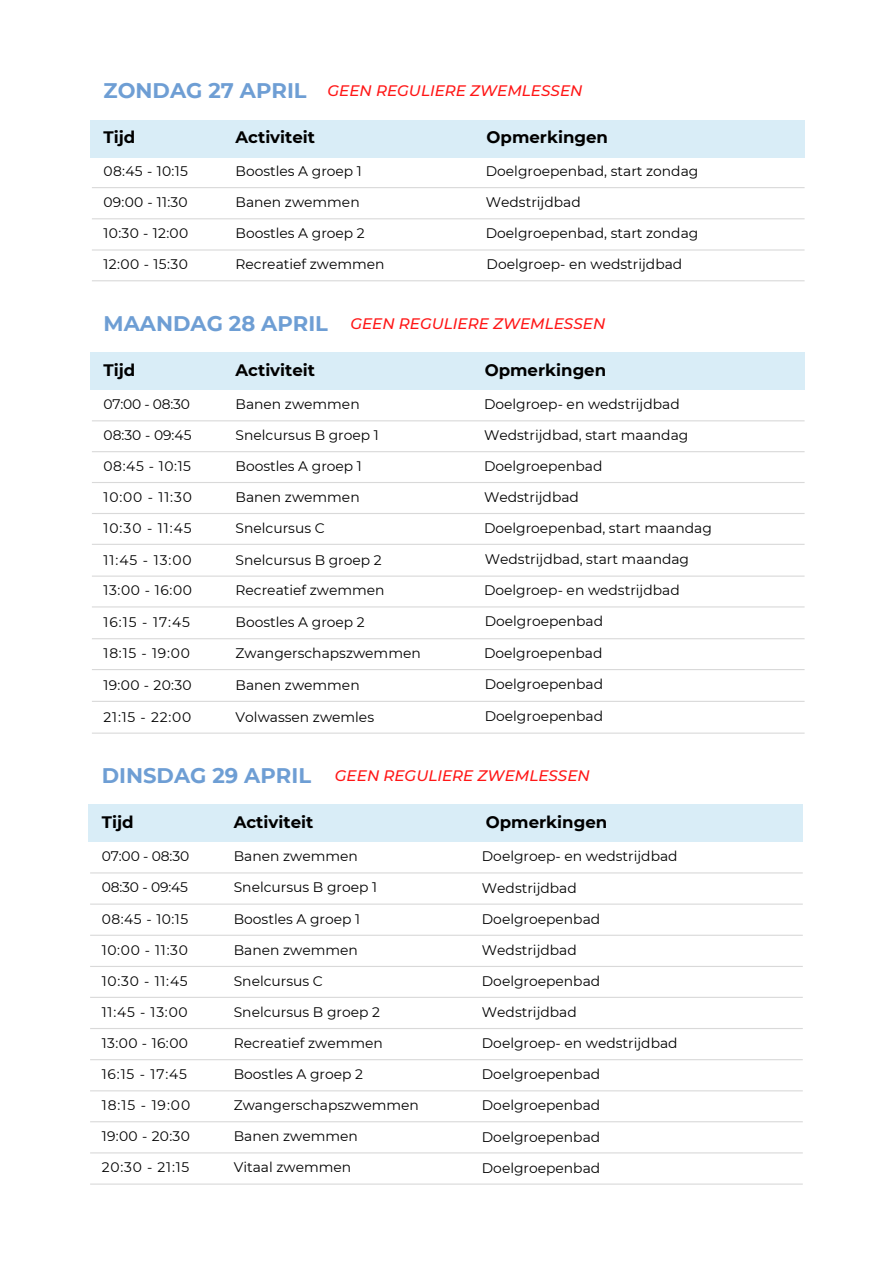
<style>
.page{position:relative;width:894px;height:1264px;background:#fff}
.page>*{position:absolute;margin:0;border:0;box-sizing:border-box;transform-origin:0 0}
.t1{font:700 21.15px "Montserrat";color:#6e9ed4}
.t2{font:700 16.65px "Montserrat";color:#000}
.t3{font:italic 500 15.15px "Montserrat";color:#ff1616}
.t4{font:13.8px "Montserrat";color:#000}
</style>
<div class="page">
<div style="left:90px;top:352px;width:714px;height:38px;background:#d9edf7"></div>
<hr style="left:92px;top:451px;width:712px;height:1px;background:#d9d9d9">
<hr style="left:92px;top:482px;width:712px;height:1px;background:#d9d9d9">
<hr style="left:92px;top:544px;width:712px;height:1px;background:#d9d9d9">
<hr style="left:92px;top:606px;width:712px;height:1px;background:#d9d9d9">
<hr style="left:92px;top:669px;width:712px;height:1px;background:#d9d9d9">
<hr style="left:92px;top:420px;width:712px;height:1px;background:#d9d9d9">
<hr style="left:92px;top:575px;width:712px;height:1px;background:#d9d9d9">
<hr style="left:92px;top:638px;width:712px;height:1px;background:#d9d9d9">
<hr style="left:92px;top:700px;width:712px;height:2px;background:#d9d9d9">
<hr style="left:92px;top:732px;width:712px;height:1px;background:#d9d9d9">
<hr style="left:92px;top:513px;width:712px;height:1px;background:#d9d9d9">
<hr style="left:90px;top:872px;width:712px;height:1px;background:#d9d9d9">
<hr style="left:90px;top:996px;width:712px;height:1px;background:#d9d9d9">
<hr style="left:90px;top:965px;width:712px;height:2px;background:#d9d9d9">
<hr style="left:90px;top:1090px;width:712px;height:1px;background:#d9d9d9">
<hr style="left:90px;top:1183px;width:712px;height:1px;background:#d9d9d9">
<hr style="left:90px;top:903px;width:712px;height:1px;background:#d9d9d9">
<hr style="left:90px;top:1027px;width:712px;height:2px;background:#d9d9d9">
<hr style="left:90px;top:1121px;width:712px;height:1px;background:#d9d9d9">
<hr style="left:90px;top:934px;width:712px;height:1px;background:#d9d9d9">
<hr style="left:90px;top:1059px;width:712px;height:1px;background:#d9d9d9">
<hr style="left:90px;top:1152px;width:712px;height:1px;background:#d9d9d9">
<div style="left:88px;top:804px;width:714px;height:38px;background:#d9edf7"></div>
<div style="left:90px;top:120px;width:714px;height:37px;background:#d9edf7"></div>
<hr style="left:92px;top:187px;width:712px;height:1px;background:#d9d9d9">
<hr style="left:92px;top:249px;width:712px;height:1px;background:#d9d9d9">
<hr style="left:92px;top:218px;width:712px;height:1px;background:#d9d9d9">
<hr style="left:92px;top:280px;width:712px;height:1px;background:#d9d9d9">
<p class="t1" style="left:103px;top:78px;width:204px">ZONDAG 27 APRIL</p>
<p class="t3" style="left:327px;top:81px;width:256px">GEEN REGULIERE ZWEMLESSEN</p>
<p class="t2" style="left:103px;top:127px;width:33px">Tijd</p>
<p class="t4" style="left:103px;top:163px;width:86px">08:45 - 10:15</p>
<p class="t2" style="left:235px;top:127px;width:81px">Activiteit</p>
<p class="t2" style="left:486px;top:127px;width:123px">Opmerkingen</p>
<p class="t4" style="left:235px;top:163px;width:128px">Boostles A groep 1</p>
<p class="t4" style="left:485px;top:163px;width:214px">Doelgroepenbad, start zondag</p>
<p class="t4" style="left:103px;top:194px;width:86px">09:00 - 11:30</p>
<p class="t4" style="left:235px;top:194px;width:126px">Banen zwemmen</p>
<p class="t4" style="left:485px;top:194px;width:96px">Wedstrijdbad</p>
<p class="t4" style="left:103px;top:225px;width:86px">10:30 - 12:00</p>
<p class="t4" style="left:103px;top:256px;width:86px">12:00 - 15:30</p>
<p class="t4" style="left:235px;top:225px;width:131px">Boostles A groep 2</p>
<p class="t4" style="left:235px;top:256px;width:150px">Recreatief zwemmen</p>
<p class="t4" style="left:485px;top:225px;width:214px">Doelgroepenbad, start zondag</p>
<p class="t4" style="left:486px;top:256px;width:197px">Doelgroep- en wedstrijdbad</p>
<p class="t1" style="left:103px;top:310px;width:226px">MAANDAG 28 APRIL</p>
<h3 class="t3" style="left:350px;top:314px;width:256px">GEEN REGULIERE ZWEMLESSEN</h3>
<h3 class="t2" style="left:103px;top:359px;width:33px">Tijd</h3>
<p class="t4" style="left:103px;top:396px;width:88px">07:00 - 08:30</p>
<p class="t4" style="left:103px;top:427px;width:89px">08:30 - 09:45</p>
<p class="t4" style="left:103px;top:457px;width:89px">08:45 - 10:15</p>
<p class="t4" style="left:103px;top:488px;width:90px">10:00 - 11:30</p>
<p class="t4" style="left:103px;top:519px;width:90px">10:30 - 11:45</p>
<p class="t2" style="left:235px;top:360px;width:81px">Activiteit</p>
<p class="t2" style="left:484px;top:360px;width:123px">Opmerkingen</p>
<p class="t4" style="left:235px;top:396px;width:126px">Banen zwemmen</p>
<p class="t4" style="left:235px;top:427px;width:145px">Snelcursus B groep 1</p>
<p class="t4" style="left:235px;top:457px;width:128px">Boostles A groep 1</p>
<p class="t4" style="left:235px;top:488px;width:126px">Banen zwemmen</p>
<p class="t4" style="left:235px;top:519px;width:91px">Snelcursus C</p>
<p class="t4" style="left:484px;top:396px;width:197px">Doelgroep- en wedstrijdbad</p>
<p class="t4" style="left:484px;top:427px;width:206px">Wedstrijdbad, start maandag</p>
<p class="t4" style="left:484px;top:457px;width:120px">Doelgroepenbad</p>
<p class="t4" style="left:484px;top:488px;width:96px">Wedstrijdbad</p>
<p class="t4" style="left:484px;top:519px;width:229px">Doelgroepenbad, start maandag</p>
<p class="t4" style="left:103px;top:551px;width:90px">11:45 - 13:00</p>
<h2 class="t4" style="left:235px;top:551px;width:148px">Snelcursus B groep 2</h2>
<h1 class="t4" style="left:484px;top:550px;width:206px">Wedstrijdbad, start maandag</h1>
<p class="t4" style="left:103px;top:582px;width:90px">13:00 - 16:00</p>
<p class="t4" style="left:235px;top:582px;width:150px">Recreatief zwemmen</p>
<p class="t4" style="left:484px;top:582px;width:197px">Doelgroep- en wedstrijdbad</p>
<p class="t4" style="left:103px;top:614px;width:88px">16:15 - 17:45</p>
<h3 class="t4" style="left:235px;top:614px;width:131px">Boostles A groep 2</h3>
<h2 class="t4" style="left:484px;top:613px;width:120px">Doelgroepenbad</h2>
<p class="t4" style="left:103px;top:644px;width:88px">18:15 - 19:00</p>
<h1 class="t4" style="left:235px;top:644px;width:187px">Zwangerschapszwemmen</h1>
<p class="t4" style="left:484px;top:644px;width:120px">Doelgroepenbad</p>
<p class="t4" style="left:103px;top:676px;width:90px">19:00 - 20:30</p>
<p class="t4" style="left:103px;top:708px;width:89px">21:15 - 22:00</p>
<h3 class="t4" style="left:235px;top:676px;width:126px">Banen zwemmen</h3>
<h3 class="t4" style="left:235px;top:708px;width:140px">Volwassen zwemles</h3>
<h3 class="t4" style="left:484px;top:675px;width:120px">Doelgroepenbad</h3>
<h3 class="t4" style="left:484px;top:707px;width:120px">Doelgroepenbad</h3>
<p class="t1" style="left:102px;top:762px;width:211px">DINSDAG 29 APRIL</p>
<p class="t3" style="left:335px;top:766px;width:256px">GEEN REGULIERE ZWEMLESSEN</p>
<p class="t2" style="left:102px;top:812px;width:33px">Tijd</p>
<p class="t2" style="left:234px;top:812px;width:81px">Activiteit</p>
<p class="t2" style="left:485px;top:812px;width:123px">Opmerkingen</p>
<p class="t4" style="left:102px;top:848px;width:89px">07:00 - 08:30</p>
<p class="t4" style="left:234px;top:848px;width:126px">Banen zwemmen</p>
<p class="t4" style="left:481px;top:848px;width:197px">Doelgroep- en wedstrijdbad</p>
<p class="t4" style="left:102px;top:879px;width:88px">08:30 - 09:45</p>
<p class="t4" style="left:234px;top:879px;width:145px">Snelcursus B groep 1</p>
<p class="t4" style="left:481px;top:879px;width:96px">Wedstrijdbad</p>
<p class="t4" style="left:102px;top:910px;width:88px">08:45 - 10:15</p>
<p class="t4" style="left:234px;top:910px;width:128px">Boostles A groep 1</p>
<p class="t4" style="left:481px;top:910px;width:120px">Doelgroepenbad</p>
<p class="t4" style="left:102px;top:941px;width:88px">10:00 - 11:30</p>
<p class="t4" style="left:234px;top:941px;width:126px">Banen zwemmen</p>
<h2 class="t4" style="left:481px;top:941px;width:96px">Wedstrijdbad</h2>
<p class="t4" style="left:102px;top:972px;width:87px">10:30 - 11:45</p>
<p class="t4" style="left:234px;top:972px;width:91px">Snelcursus C</p>
<p class="t4" style="left:481px;top:972px;width:120px">Doelgroepenbad</p>
<p class="t4" style="left:102px;top:1003px;width:87px">11:45 - 13:00</p>
<p class="t4" style="left:234px;top:1003px;width:148px">Snelcursus B groep 2</p>
<p class="t4" style="left:481px;top:1003px;width:96px">Wedstrijdbad</p>
<p class="t4" style="left:102px;top:1034px;width:88px">13:00 - 16:00</p>
<p class="t4" style="left:234px;top:1034px;width:150px">Recreatief zwemmen</p>
<p class="t4" style="left:481px;top:1034px;width:197px">Doelgroep- en wedstrijdbad</p>
<p class="t4" style="left:102px;top:1065px;width:87px">16:15 - 17:45</p>
<p class="t4" style="left:234px;top:1065px;width:131px">Boostles A groep 2</p>
<h3 class="t4" style="left:481px;top:1065px;width:120px">Doelgroepenbad</h3>
<p class="t4" style="left:102px;top:1096px;width:90px">18:15 - 19:00</p>
<p class="t4" style="left:234px;top:1096px;width:187px">Zwangerschapszwemmen</p>
<h1 class="t4" style="left:481px;top:1096px;width:120px">Doelgroepenbad</h1>
<p class="t4" style="left:102px;top:1127px;width:90px">19:00 - 20:30</p>
<p class="t4" style="left:234px;top:1127px;width:126px">Banen zwemmen</p>
<p class="t4" style="left:481px;top:1128px;width:120px">Doelgroepenbad</p>
<p class="t4" style="left:102px;top:1159px;width:89px">20:30 - 21:15</p>
<p class="t4" style="left:234px;top:1159px;width:119px">Vitaal zwemmen</p>
<h3 class="t4" style="left:481px;top:1159px;width:120px">Doelgroepenbad</h3>
</div>
